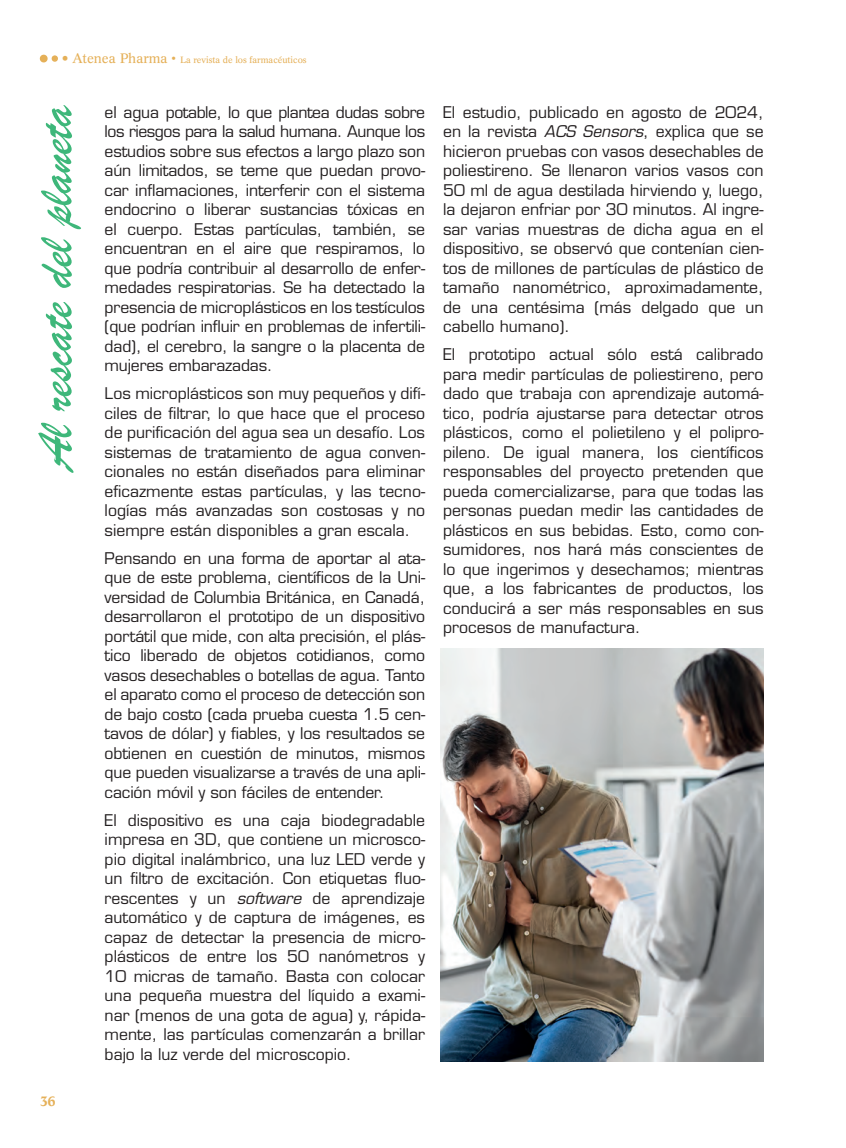
<style>
.page{position:relative;width:846px;height:1148px;background:#fff}
.page>*{position:absolute;margin:0;border:0;box-sizing:border-box;transform-origin:0 0}
.t1{font:51px "Brush Script";letter-spacing:-.01em;color:#3eb77a}
.t2{font:15.75px/19.5px "Eurostile LT Std";color:#231f20;text-align:justify}
.t3{font:500 13.5px "Concorde BE";color:#e5b058}
.t4{font:9px "Concorde BE";color:#e5b058}
.s1{font-family:"Avenir";font-weight:300;font-size:13.5px}
.s2{font-size:13.5px}
.s3{font-style:italic}
</style>
<div class="page">
<svg style="left:39px;top:54px;width:19px;height:9px"></svg>
<img style="left:440px;top:648px;width:323px;height:413px">
<p class="t4" style="left:40px;top:55px;width:268px"><span class="s1">• • •</span> <span class="s2">Atenea Pharma •</span> La revista de los farmacéuticos</p>
<h1 class="t1" style="left:22px;top:470px;width:366px;rotate:-90deg">Al rescate del planeta</h1>
<p class="t2" style="left:105px;top:102px;width:322px">el agua potable, lo que plantea dudas sobre los riesgos para la salud humana. Aunque los estudios sobre sus efectos a largo plazo son aún limitados, se teme que puedan provo&shy;car inflamaciones, interferir con el sistema endocrino o liberar sustancias tóxicas en el cuerpo. Estas partículas, también, se encuentran en el aire que respiramos, lo que podría contribuir al desarrollo de enfer&shy;medades respiratorias. Se ha detectado la presencia de microplásticos en los testículos (que podrían influir en problemas de infertili&shy;dad), el cerebro, la sangre o la placenta de mujeres embarazadas.</p>
<p class="t2" style="left:105px;top:384px;width:322px">Los microplásticos son muy pequeños y difí&shy;ciles de filtrar, lo que hace que el proceso de purificación del agua sea un desafío. Los sistemas de tratamiento de agua conven&shy;cionales no están diseñados para eliminar eficazmente estas partículas, y las tecno&shy;logías más avanzadas son costosas y no siempre están disponibles a gran escala.</p>
<p class="t2" style="left:105px;top:548px;width:322px">Pensando en una forma de aportar al ata&shy;que de este problema, científicos de la Uni&shy;versidad de Columbia Británica, en Canadá, desarrollaron el prototipo de un dispositivo portátil que mide, con alta precisión, el plás&shy;tico liberado de objetos cotidianos, como vasos desechables o botellas de agua. Tanto el aparato como el proceso de detección son de bajo costo (cada prueba cuesta 1.5 cen&shy;tavos de dólar) y fiables, y los resultados se obtienen en cuestión de minutos, mismos que pueden visualizarse a través de una apli&shy;cación móvil y son fáciles de entender.</p>
<p class="t2" style="left:105px;top:810px;width:322px">El dispositivo es una caja biodegradable impresa en 3D, que contiene un microsco&shy;pio digital inalámbrico, una luz LED verde y un filtro de excitación. Con etiquetas fluo&shy;rescentes y un <span class="s3">software</span> de aprendizaje automático y de captura de imágenes, es capaz de detectar la presencia de micro&shy;plásticos de entre los 50 nanómetros y 10 micras de tamaño. Basta con colocar una pequeña muestra del líquido a exami&shy;nar (menos de una gota de agua) y, rápida&shy;mente, las partículas comenzarán a brillar bajo la luz verde del microscopio.</p>
<p class="t3" style="left:40px;top:1093px;width:17px">36</p>
<p class="t2" style="left:443px;top:102px;width:322px">El estudio, publicado en agosto de 2024, en la revista <span class="s3">ACS Sensors</span>, explica que se hicieron pruebas con vasos desechables de poliestireno. Se llenaron varios vasos con 50 ml de agua destilada hirviendo y, luego, la dejaron enfriar por 30 minutos. Al ingre&shy;sar varias muestras de dicha agua en el dispositivo, se observó que contenían cien&shy;tos de millones de partículas de plástico de tamaño nanométrico, aproximadamente, de una centésima (más delgado que un cabello humano).</p>
<p class="t2" style="left:443px;top:345px;width:322px">El prototipo actual sólo está calibrado para medir partículas de poliestireno, pero dado que trabaja con aprendizaje automá&shy;tico, podría ajustarse para detectar otros plásticos, como el polietileno y el polipro&shy;pileno. De igual manera, los científicos responsables del proyecto pretenden que pueda comercializarse, para que todas las personas puedan medir las cantidades de plásticos en sus bebidas. Esto, como con&shy;sumidores, nos hará más conscientes de lo que ingerimos y desechamos; mientras que, a los fabricantes de productos, los conducirá a ser más responsables en sus procesos de manufactura.</p>
</div>
